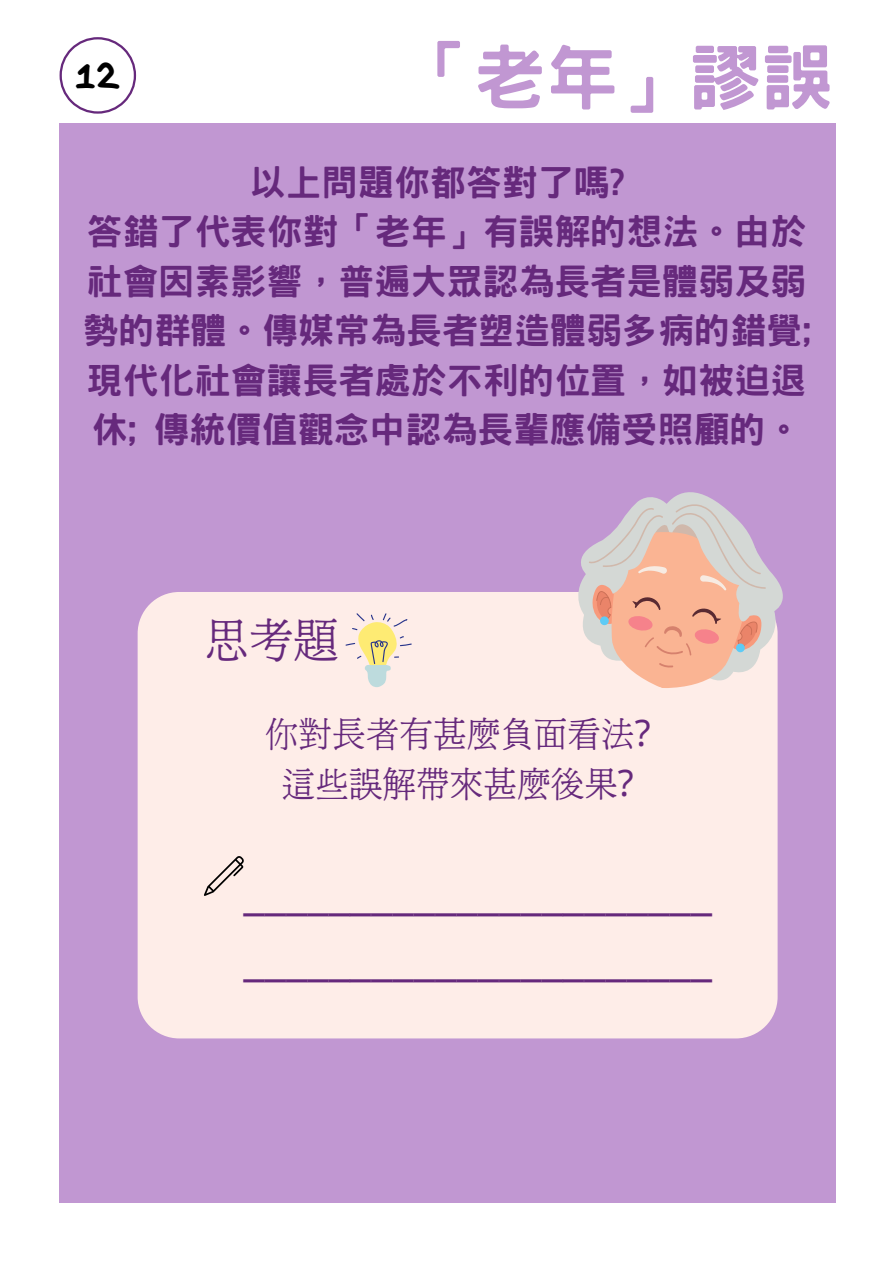
<style>
.page{position:relative;width:893px;height:1264px;background:#fff}
.page>*{position:absolute;margin:0;border:0;box-sizing:border-box;transform-origin:0 0}
.t1{font:800 72px "Han Wang Hei";color:#c197d2}
.t2{font:48.75px "cw Te X Ming";color:#66297c}
.t3{font:48px/66.3px "Noto Sans";color:#66297c}
.t4{font:42px "Bryndan Write";color:#000}
.t5{font:36.45px/50.2px "cw Te X Ming";color:#66297c;text-align:center}
.t6{font:800 36px/49.5px "Han Wang Hei";color:#66297c;text-align:center}
.s1{font-family:"Noto Sans"}
</style>
<div class="page">
<div style="left:60px;top:123px;width:775px;height:1079px;background:#c197d2"></div>
<div style="left:138px;top:592px;width:639px;height:446px;background:#feede8;border-radius:42px"></div>
<svg style="left:345px;top:613px;width:67px;height:74px"></svg>
<svg style="left:204px;top:856px;width:40px;height:40px"></svg>
<svg style="left:578px;top:492px;width:205px;height:209px"></svg>
<svg style="left:60px;top:37px;width:76px;height:77px"></svg>
<p class="t4" style="left:75px;top:55px;width:47px">12</p>
<h1 class="t1" style="left:401px;top:41px;width:433px">「老年」謬誤</h1>
<p class="t6" style="left:82px;top:157px;width:729px">以上問題你都答對了嗎?<br>答錯了代表你對「老年」有誤解的想法。由於社會因素影響，普遍大眾認為長者是體弱及弱勢的群體。傳媒常為長者塑造體弱多病的錯覺;現代化社會讓長者處於不利的位置，如被迫退休; 傳統價值觀念中認為長輩應備受照顧的。</p>
<h2 class="t2" style="left:204px;top:617px;width:136px">思考題</h2>
<p class="t5" style="left:265px;top:709px;width:387px">你對長者有甚麼負面看法<span class="s1">?</span>這些誤解帶來甚麼後果<span class="s1">?</span></p>
<h3 class="t3" style="left:243px;top:856px;width:470px">______________________ ______________________</h3>
</div>
